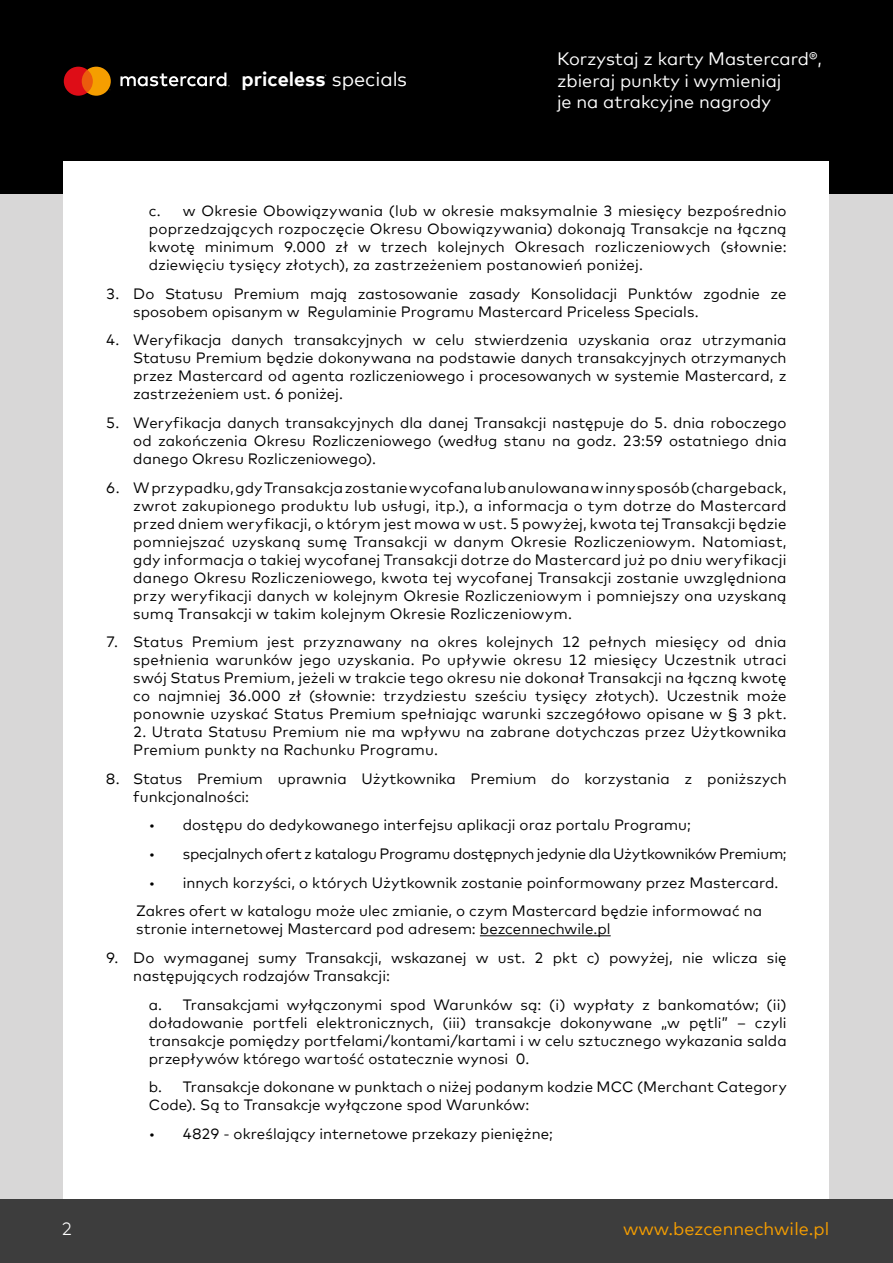
<style>
.page{position:relative;width:893px;height:1263px;background:#fff}
.page>*{position:absolute;margin:0;border:0;box-sizing:border-box;transform-origin:0 0}
.t1{font:700 19.95px "Mark Offc For MC";color:#fff}
.t2{font:18px/21.6px "Mark Offc For MC";color:#fff}
.t3{font:18px "Mark Offc For MC";color:#f69e00}
.t4{font:300 18px "Mark Offc For MC";color:#fff}
.t5{font:15px/18px "Mark Offc For MC";letter-spacing:.005em;color:#000;text-align:justify}
.t6{font:15px "Mark Offc For MC";letter-spacing:-.02em;color:#000}
.s1{font-weight:400}
</style>
<div class="page">
<div style="left:0;top:162px;width:893px;height:1037px;background:#d8d7d7"></div>
<div style="left:0;top:0;width:893px;height:193px;background:#000"></div>
<div style="left:64px;top:162px;width:765px;height:1037px;background:#fff"></div>
<div style="left:0;top:1199px;width:893px;height:64px;background:#3d3d3d"></div>
<svg style="left:64px;top:67px;width:47px;height:29px"></svg>
<svg style="left:120px;top:73px;width:110px;height:13px"></svg>
<hr style="left:480px;top:935px;width:131px;height:1px;background:#000">
<h1 class="t1" style="left:242px;top:64px;width:167px">priceless <span class="s1">specials</span></h1>
<p class="t2" style="left:557px;top:47px;width:266px">Korzystaj z karty Mastercard®, zbieraj punkty i wymieniaj<br>je na atrakcyjne nagrody</p>
<p class="t5" style="left:149px;top:200px;width:639px">c. w Okresie Obowiązywania (lub w okresie maksymalnie 3 miesięcy bezpośrednio poprzedzających rozpoczęcie Okresu Obowiązywania) dokonają Transakcje na łączną kwotę minimum 9.000 zł w trzech kolejnych Okresach rozliczeniowych (słownie: dziewięciu tysięcy złotych), za zastrzeżeniem postanowień poniżej.</p>
<p class="t5" style="left:133px;top:283px;width:655px;text-indent:-27px">3. Do Statusu Premium mają zastosowanie zasady Konsolidacji Punktów zgodnie ze sposobem opisanym w Regulaminie Programu Mastercard Priceless Specials.</p>
<p class="t5" style="left:133px;top:330px;width:655px;text-indent:-27px">4. Weryfikacja danych transakcyjnych w celu stwierdzenia uzyskania oraz utrzymania Statusu Premium będzie dokonywana na podstawie danych transakcyjnych otrzymanych przez Mastercard od agenta rozliczeniowego i procesowanych w systemie Mastercard, z zastrzeżeniem ust. 6 poniżej.</p>
<p class="t5" style="left:133px;top:412px;width:655px;text-indent:-27px">5. Weryfikacja danych transakcyjnych dla danej Transakcji następuje do 5. dnia roboczego od zakończenia Okresu Rozliczeniowego (według stanu na godz. 23:59 ostatniego dnia danego Okresu Rozliczeniowego).</p>
<p class="t5" style="left:133px;top:477px;width:655px;text-indent:-27px">6. Wprzypadku, gdy Transakcja zostanie wycofana lub anulowana w inny sposób (chargeback, zwrot zakupionego produktu lub usługi, itp.), a informacja o tym dotrze do Mastercard przed dniem weryfikacji, o którym jest mowa w ust. 5 powyżej, kwota tej Transakcji będzie pomniejszać uzyskaną sumę Transakcji w danym Okresie Rozliczeniowym. Natomiast, gdy informacja o takiej wycofanej Transakcji dotrze do Mastercard już po dniu weryfikacji danego Okresu Rozliczeniowego, kwota tej wycofanej Transakcji zostanie uwzględniona przy weryfikacji danych w kolejnym Okresie Rozliczeniowym i pomniejszy ona uzyskaną sumą Transakcji w takim kolejnym Okresie Rozliczeniowym.</p>
<p class="t5" style="left:133px;top:632px;width:655px;text-indent:-27px">7. Status Premium jest przyznawany na okres kolejnych 12 pełnych miesięcy od dnia spełnienia warunków jego uzyskania. Po upływie okresu 12 miesięcy Uczestnik utraci swój Status Premium, jeżeli w trakcie tego okresu nie dokonał Transakcji na łączną kwotę co najmniej 36.000 zł (słownie: trzydziestu sześciu tysięcy złotych). Uczestnik może ponownie uzyskać Status Premium spełniając warunki szczegółowo opisane w § 3 pkt.</p>
<p class="t5" style="left:133px;top:722px;width:655px">2. Utrata Statusu Premium nie ma wpływu na zabrane dotychczas przez Użytkownika<br>Premium punkty na Rachunku Programu.</p>
<p class="t5" style="left:133px;top:768px;width:655px;text-indent:-27px">8. Status Premium uprawnia Użytkownika Premium do korzystania z poniższych funkcjonalności:</p>
<p class="t5" style="left:149px;top:815px;width:543px">• dostępu do dedykowanego interfejsu aplikacji oraz portalu Programu;</p>
<p class="t6" style="left:149px;top:842px;width:639px">• specjalnych ofert z katalogu Programu dostępnych jedynie dla Użytkowników Premium;</p>
<p class="t5" style="left:136px;top:867px;width:644px;line-height:28.7px;text-indent:13px">• innych korzyści, o których Użytkownik zostanie poinformowany przez Mastercard.<br>Zakres ofert w katalogu może ulec zmianie, o czym Mastercard będzie informować na</p>
<p class="t5" style="left:136px;top:919px;width:476px">stronie internetowej Mastercard pod adresem: bezcennechwile.pl</p>
<p class="t5" style="left:133px;top:947px;width:655px;text-indent:-27px">9. Do wymaganej sumy Transakcji, wskazanej w ust. 2 pkt c) powyżej, nie wlicza się następujących rodzajów Transakcji:</p>
<p class="t5" style="left:149px;top:994px;width:639px">a. Transakcjami wyłączonymi spod Warunków są: (i) wypłaty z bankomatów; (ii) doładowanie portfeli elektronicznych, (iii) transakcje dokonywane „w pętli” – czyli transakcje pomiędzy portfelami/kontami/kartami i w celu sztucznego wykazania salda przepływów którego wartość ostatecznie wynosi 0.</p>
<p class="t5" style="left:149px;top:1077px;width:639px">b. Transakcje dokonane w punktach o niżej podanym kodzie MCC (Merchant Category<br>Code). Są to Transakcje wyłączone spod Warunków:</p>
<p class="t5" style="left:149px;top:1123px;width:405px">• 4829 - określający internetowe przekazy pieniężne;</p>
<p class="t4" style="left:62px;top:1215px;width:12px">2</p>
<p class="t3" style="left:623px;top:1215px;width:208px">www.bezcennechwile.pl</p>
</div>
